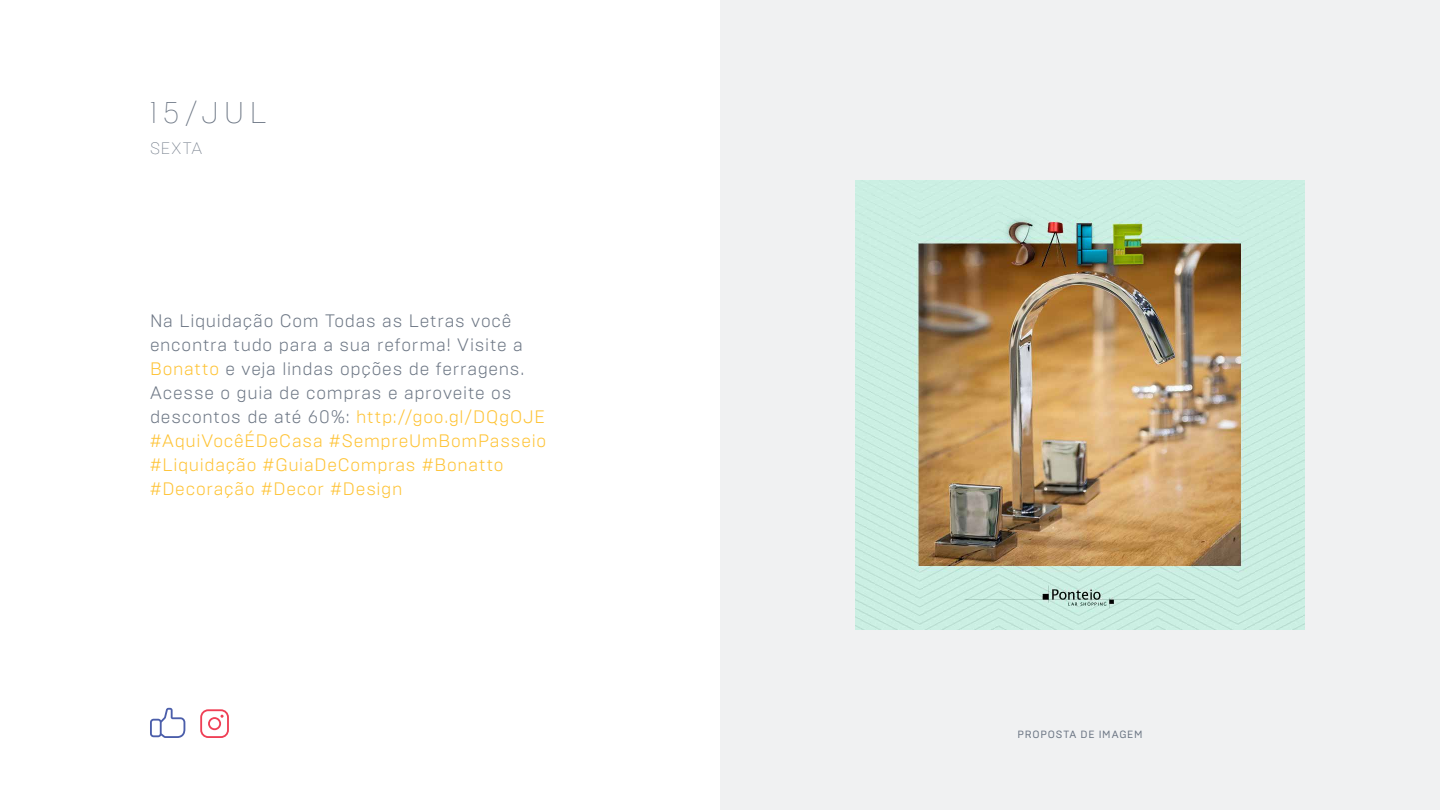
<style>
.page{position:relative;width:1440px;height:810px;background:#fff}
.page>*{position:absolute;margin:0;border:0;box-sizing:border-box;transform-origin:0 0}
.t1{font:200 30px "Brutal Type";color:#6c7684}
.t2{font:300 18px/24px "Brutal Type";letter-spacing:.04em;color:#6c7684}
.t3{font:200 16.5px "Brutal Type";letter-spacing:.055em;color:#6c7684}
.t4{font:10.5px "Brutal Type";letter-spacing:.075em;color:#6c7684}
.s1{color:#fec232}
</style>
<div class="page">
<div style="left:720px;top:0;width:720px;height:810px;background:#f0f1f2"></div>
<img style="left:855px;top:180px;width:450px;height:450px">
<svg style="left:150px;top:708px;width:35px;height:30px"></svg>
<svg style="left:200px;top:709px;width:29px;height:29px"></svg>
<h1 class="t1" style="left:150px;top:95px;width:118px">15/JUL</h1>
<p class="t3" style="left:150px;top:139px;width:54px">SEXTA</p>
<p class="t2" style="left:150px;top:308px;width:398px">Na Liquidação Com Todas as Letras você encontra tudo para a sua reforma! Visite a <span class="s1">Bonatto</span> e veja lindas opções de ferragens.<br>Acesse o guia de compras e aproveite os descontos de até 60%: <span class="s1">http://goo.gl/DQgOJE #AquiVocêÉDeCasa #SempreUmBomPasseio #Liquidação #GuiaDeCompras #Bonatto #Decoração #Decor #Design</span></p>
<p class="t4" style="left:1017px;top:728px;width:39px">PROPOSTA</p>
<p class="t4" style="left:1081px;top:728px;width:64px">DE IMAGEM</p>
</div>
